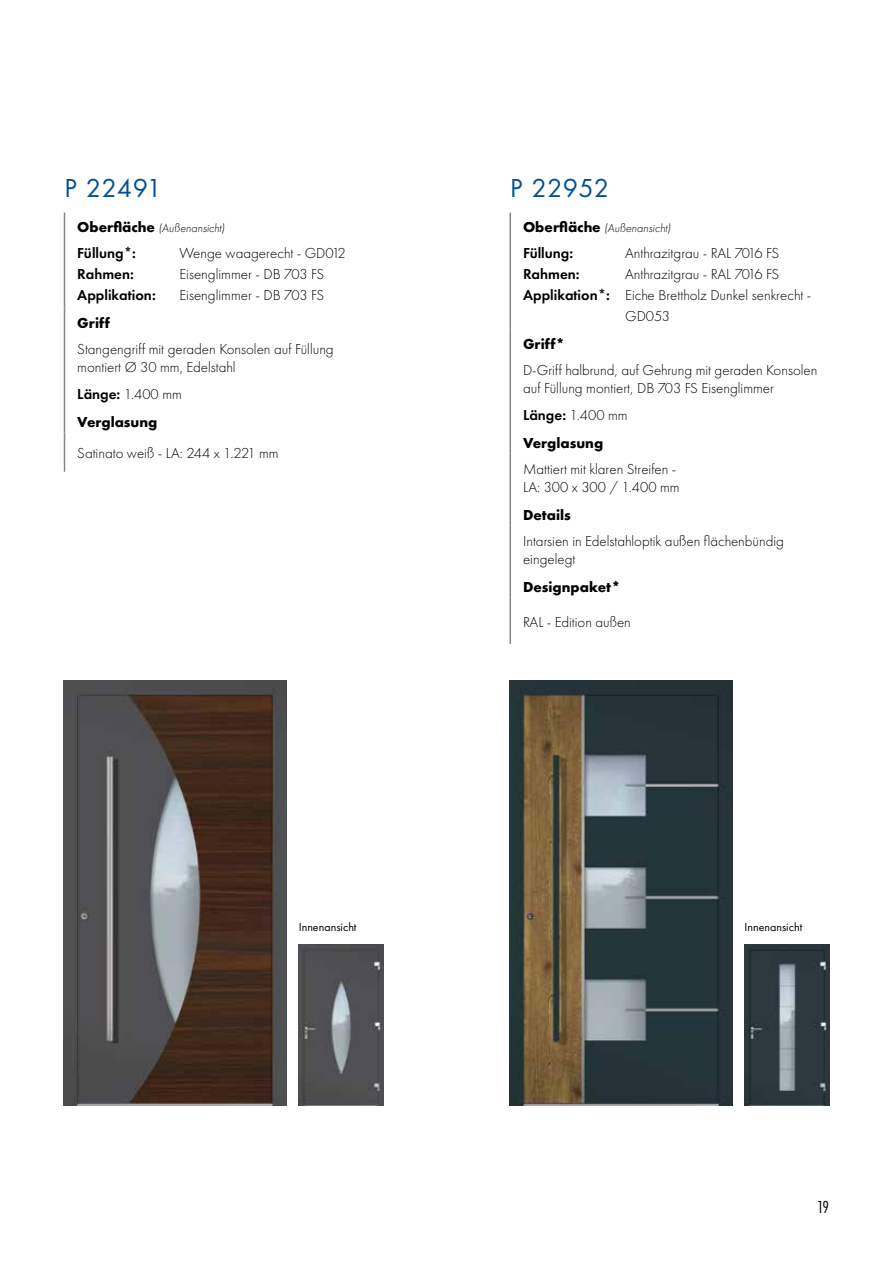
<style>
.page{position:relative;width:893px;height:1263px;background:#fff}
.page>*{position:absolute;margin:0;border:0;box-sizing:border-box;transform-origin:0 0}
.t1{font:27px "Futura PT";letter-spacing:.01em;color:#005095}
.t2{font:18px "Futura PT Cond";color:#000}
.t3{font:300 15px/21px "Futura PT";color:#000}
.t4{font:700 15px/28px "Futura PT";color:#000}
.t5{font:600 15px/21px "Futura PT";color:#000}
.t6{font:italic 300 12px "Futura PT";color:#000}
.t7{font:12px "Futura PT";color:#000}
.s1{font-weight:700;font-style:normal;font-size:15px}
.s2{font-weight:600}
.s3{font-weight:300}
</style>
<div class="page">
<img style="left:64px;top:680px;width:223px;height:426px">
<img style="left:509px;top:680px;width:223px;height:426px">
<img style="left:299px;top:944px;width:84px;height:162px">
<img style="left:744px;top:944px;width:85px;height:162px">
<svg style="left:64px;top:213px;width:1px;height:25px"></svg>
<hr style="left:64px;top:238px;width:1px;height:71px;background:#878787">
<svg style="left:64px;top:309px;width:1px;height:25px"></svg>
<hr style="left:64px;top:334px;width:1px;height:73px;background:#878787">
<svg style="left:64px;top:407px;width:1px;height:26px"></svg>
<hr style="left:64px;top:433px;width:1px;height:39px;background:#878787">
<hr style="left:509px;top:213px;width:2px;height:25px;background:#878787">
<hr style="left:509px;top:238px;width:2px;height:92px;background:#878787">
<hr style="left:509px;top:330px;width:2px;height:25px;background:#878787">
<hr style="left:509px;top:355px;width:2px;height:73px;background:#878787">
<hr style="left:509px;top:428px;width:2px;height:26px;background:#878787">
<hr style="left:509px;top:454px;width:2px;height:46px;background:#878787">
<hr style="left:509px;top:500px;width:2px;height:26px;background:#878787">
<hr style="left:509px;top:526px;width:2px;height:46px;background:#878787">
<hr style="left:509px;top:572px;width:2px;height:25px;background:#878787">
<hr style="left:509px;top:597px;width:2px;height:47px;background:#878787">
<h1 class="t1" style="left:65px;top:172px;width:99px">P 22491</h1>
<p class="t6" style="left:77px;top:221px;width:149px"><span class="s1">Oberfläche</span> (Außenansicht)</p>
<p class="t5" style="left:77px;top:242px;width:80px">Füllung*:<br>Rahmen:<br>Applikation:</p>
<p class="t3" style="left:179px;top:243px;width:168px">Wenge waagerecht - GD012<br>Eisenglimmer - DB 703 FS<br>Eisenglimmer - DB 703 FS</p>
<p class="t4" style="left:77px;top:309px;width:34px">Griff</p>
<p class="t3" style="left:77px;top:340px;width:258px;line-height:18px">Stangengriff mit geraden Konsolen auf Füllung montiert Ø 30 mm, Edelstahl</p>
<p class="t4" style="left:77px;top:379px;width:106px"><span class="s2">Länge:</span> <span class="s3">1.400 mm<br></span>Verglasung</p>
<p class="t3" style="left:77px;top:442px;width:203px">Satinato weiß - LA: 244 x 1.221 mm</p>
<h1 class="t1" style="left:510px;top:172px;width:100px">P 22952</h1>
<p class="t6" style="left:523px;top:221px;width:149px"><span class="s1">Oberfläche</span> (Außenansicht)</p>
<p class="t5" style="left:523px;top:242px;width:88px">Füllung:<br>Rahmen:<br>Applikation*:</p>
<p class="t3" style="left:625px;top:243px;width:188px">Anthrazitgrau - RAL 7016 FS<br>Anthrazitgrau - RAL 7016 FS<br>Eiche Brettholz Dunkel senkrecht -<br>GD053</p>
<p class="t4" style="left:523px;top:330px;width:44px">Griff*</p>
<p class="t3" style="left:523px;top:361px;width:296px;line-height:18px">D-Griff halbrund, auf Gehrung mit geraden Konsolen auf Füllung montiert, DB 703 FS Eisenglimmer</p>
<p class="t4" style="left:523px;top:400px;width:106px"><span class="s2">Länge:</span> <span class="s3">1.400 mm<br></span>Verglasung</p>
<p class="t3" style="left:523px;top:460px;width:158px;line-height:18px">Mattiert mit klaren Streifen -<br>LA: 300 x 300 / 1.400 mm</p>
<p class="t4" style="left:523px;top:500px;width:49px">Details</p>
<p class="t3" style="left:523px;top:532px;width:263px;line-height:18px">Intarsien in Edelstahloptik außen flächenbündig eingelegt</p>
<p class="t4" style="left:523px;top:572px;width:99px">Designpaket*</p>
<p class="t3" style="left:523px;top:611px;width:109px">RAL - Edition außen</p>
<p class="t7" style="left:299px;top:920px;width:59px">Innenansicht</p>
<p class="t7" style="left:744px;top:920px;width:59px">Innenansicht</p>
<p class="t2" style="left:817px;top:1196px;width:14px">19</p>
</div>
